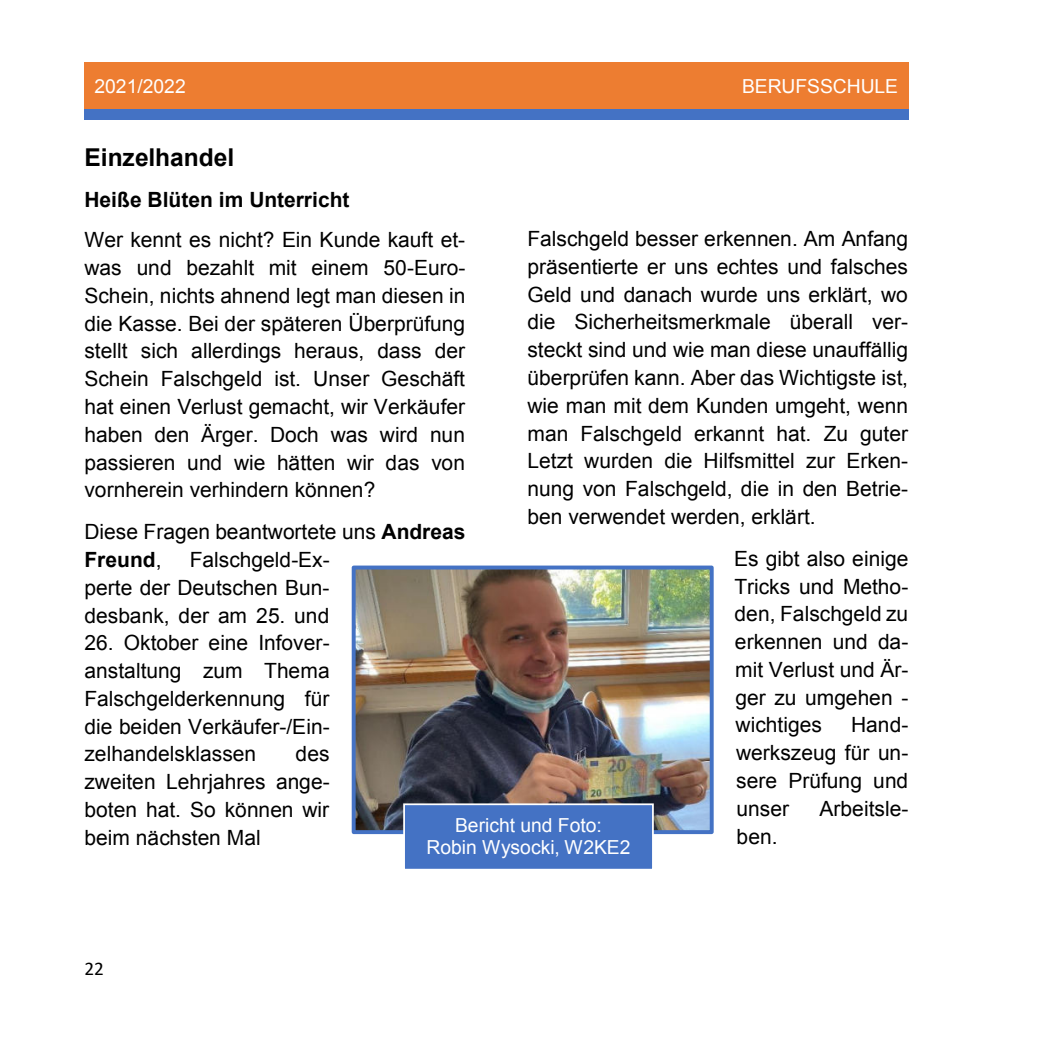
<style>
.page{position:relative;width:1042px;height:1042px;background:#fff}
.page>*{position:absolute;margin:0;border:0;box-sizing:border-box;transform-origin:0 0}
.t1{font:700 24.5px "Arial";color:#000}
.t2{font:21px/27.8px "Arial";color:#000;text-align:justify}
.t3{font:700 21px "Arial";color:#000}
.t4{font:19.25px/21.2px "Arial";color:#fff;text-align:center}
.t5{font:19.25px "Calibri";color:#000}
.s1{font-weight:700}
</style>
<div class="page">
<div style="left:84px;top:62px;width:413px;height:47px;background:#ed7d31"></div>
<div style="left:497px;top:62px;width:411px;height:47px;background:#ed7d31"></div>
<div style="left:84px;top:109px;width:413px;height:11px;background:#4472c4"></div>
<div style="left:497px;top:109px;width:411px;height:11px;background:#4472c4"></div>
<img style="left:357px;top:570px;width:352px;height:259px">
<div style="left:352px;top:565px;width:362px;height:269px;border:4px solid #4472c4"></div>
<div style="left:404px;top:804px;width:249px;height:65px;background:#4472c4"></div>
<div style="left:403px;top:803px;width:251px;height:67px;border:2px solid #fff"></div>
<p class="t4" style="left:95px;top:77px;width:93px">2021/2022</p>
<p class="t4" style="left:742px;top:77px;width:158px">BERUFSSCHULE</p>
<p class="t1" style="left:84px;top:148px;width:151px">Einzelhandel</p>
<p class="t3" style="left:84px;top:192px;width:267px">Heiße Blüten im Unterricht</p>
<p class="t2" style="left:84px;top:228px;width:383px">Wer kennt es nicht? Ein Kunde kauft et&shy;was und bezahlt mit einem 50-Euro-Schein, nichts ahnend legt man diesen in die Kasse. Bei der späteren Überprüfung stellt sich allerdings heraus, dass der Schein Falschgeld ist. Unser Geschäft hat einen Verlust gemacht, wir Verkäufer haben den Ärger. Doch was wird nun passieren und wie hätten wir das von vornherein verhindern können?</p>
<p class="t2" style="left:84px;top:520px;width:382px">Diese Fragen beantwortete uns <span class="s1">Andreas<br>Freund</span>,</p>
<p class="t2" style="left:527px;top:227px;width:382px">Falschgeld besser erkennen. Am Anfang präsentierte er uns echtes und falsches Geld und danach wurde uns erklärt, wo die Sicherheitsmerkmale überall ver&shy;steckt sind und wie man diese unauffällig überprüfen kann. Aber das Wichtigste ist, wie man mit dem Kunden umgeht, wenn man Falschgeld erkannt hat. Zu guter Letzt wurden die Hilfsmittel zur Erken&shy;nung von Falschgeld, die in den Betrie&shy;ben verwendet werden, erklärt.</p>
<p class="t2" style="left:734px;top:546px;width:176px">Es gibt also einige Tricks und Metho&shy;den, Falschgeld zu erkennen und da&shy;mit Verlust und Är&shy;ger zu umgehen - wichtiges</p>
<p class="t2" style="left:84px;top:547px;width:247px;text-indent:105px">Falschgeld-Ex&shy;perte der Deutschen Bun&shy;desbank, der am 25. und</p>
<p class="t2" style="left:84px;top:631px;width:247px">26. Oktober eine Infover&shy;anstaltung zum Thema Falschgelderkennung für die beiden Verkäufer-/Ein&shy;zelhandelsklassen</p>
<p class="t2" style="left:736px;top:713px;width:174px;text-indent:115px">Hand&shy;werkszeug für un&shy;sere Prüfung und unser</p>
<p class="t2" style="left:84px;top:742px;width:247px;text-indent:211px">des zweiten Lehrjahres ange&shy;boten hat. So können wir beim nächsten Mal</p>
<p class="t2" style="left:819px;top:796px;width:90px">Arbeitsle-</p>
<p class="t4" style="left:427px;top:817px;width:205px">Bericht und Foto:<br>Robin Wysocki, W2KE2</p>
<p class="t2" style="left:736px;top:824px;width:43px">ben.</p>
<p class="t5" style="left:84px;top:955px;width:21px">22</p>
</div>
